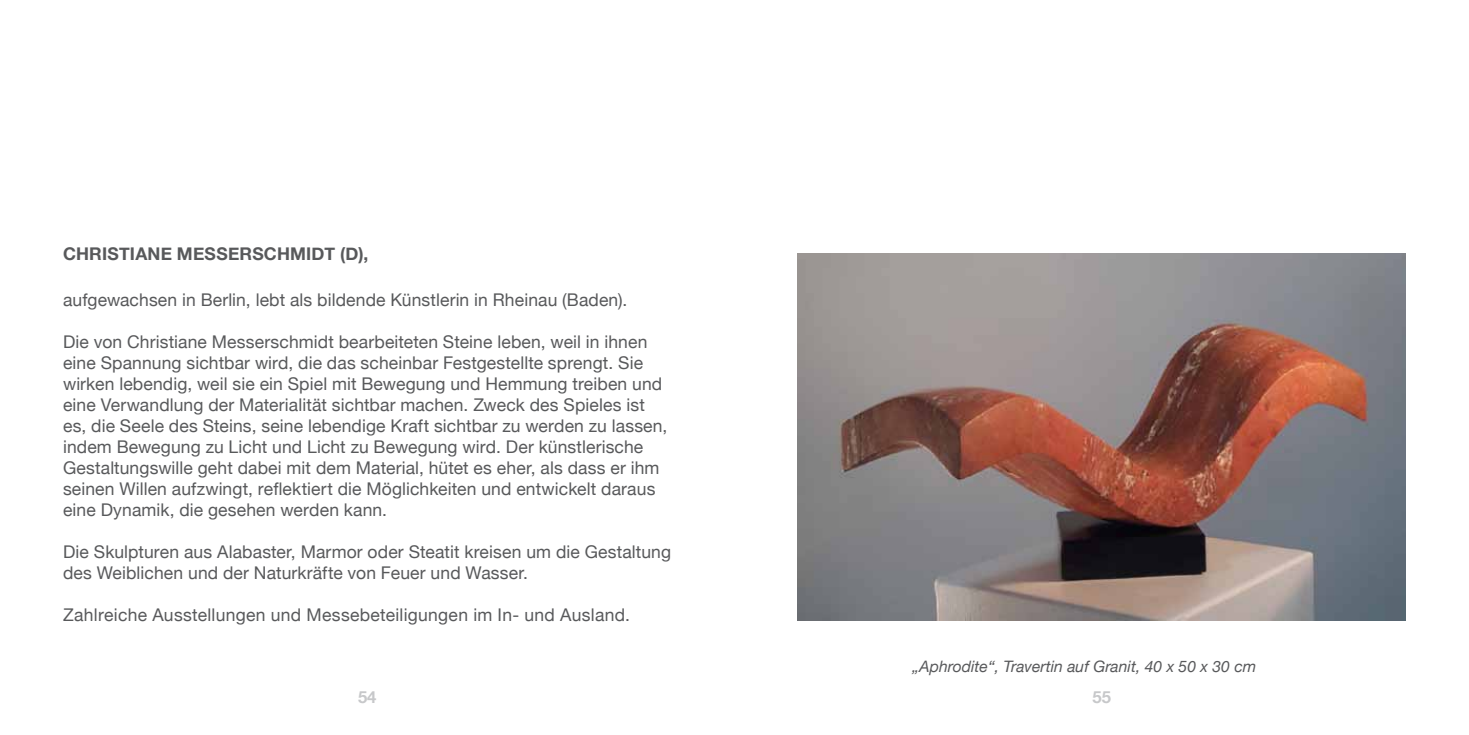
<style>
.page{position:relative;width:1469px;height:735px;background:#fff}
.page>*{position:absolute;margin:0;border:0;box-sizing:border-box;transform-origin:0 0}
.t1{font:17.5px/21px "Helvetica Neue";letter-spacing:.005em;color:#58595b}
.t2{font:700 17.5px "Helvetica Neue";color:#58595b}
.t3{font:700 16.62px "Helvetica Neue";color:#c7c8ca}
.t4{font:italic 15.75px "Helvetica Neue";color:#58595b}
</style>
<div class="page">
<img style="left:797px;top:253px;width:608px;height:367px">
<p class="t2" style="left:63px;top:240px;width:25px">CHRISTIANE</p>
<p class="t2" style="left:177px;top:240px;width:29px">MESSERSCHMIDT</p>
<p class="t2" style="left:340px;top:240px;width:30px">(D),</p>
<p class="t1" style="left:63px;top:290px;width:565px">aufgewachsen in Berlin, lebt als bildende Künstlerin in Rheinau (Baden).</p>
<p class="t1" style="left:63px;top:332px;width:606px">Die von Christiane Messerschmidt bearbeiteten Steine leben, weil in ihnen eine Spannung sichtbar wird, die das scheinbar Festgestellte sprengt. Sie wirken lebendig, weil sie ein Spiel mit Bewegung und Hemmung treiben und eine Verwandlung der Materialität sichtbar machen. Zweck des Spieles ist es, die Seele des Steins, seine lebendige Kraft sichtbar zu werden zu lassen, indem Bewegung zu Licht und Licht zu Bewegung wird. Der künstlerische Gestaltungswille geht dabei mit dem Material, hütet es eher, als dass er ihm seinen Willen aufzwingt, reflektiert die Möglichkeiten und entwickelt daraus eine Dynamik, die gesehen werden kann.</p>
<p class="t1" style="left:63px;top:542px;width:609px">Die Skulpturen aus Alabaster, Marmor oder Steatit kreisen um die Gestaltung des Weiblichen und der Naturkräfte von Feuer und Wasser.</p>
<p class="t1" style="left:63px;top:605px;width:568px">Zahlreiche Ausstellungen und Messebeteiligungen im In- und Ausland.</p>
<p class="t4" style="left:912px;top:654px;width:345px">„Aphrodite“, Travertin auf Granit, 40 x 50 x 30 cm</p>
<p class="t3" style="left:358px;top:683px;width:20px">54</p>
<p class="t3" style="left:1092px;top:683px;width:20px">55</p>
</div>
